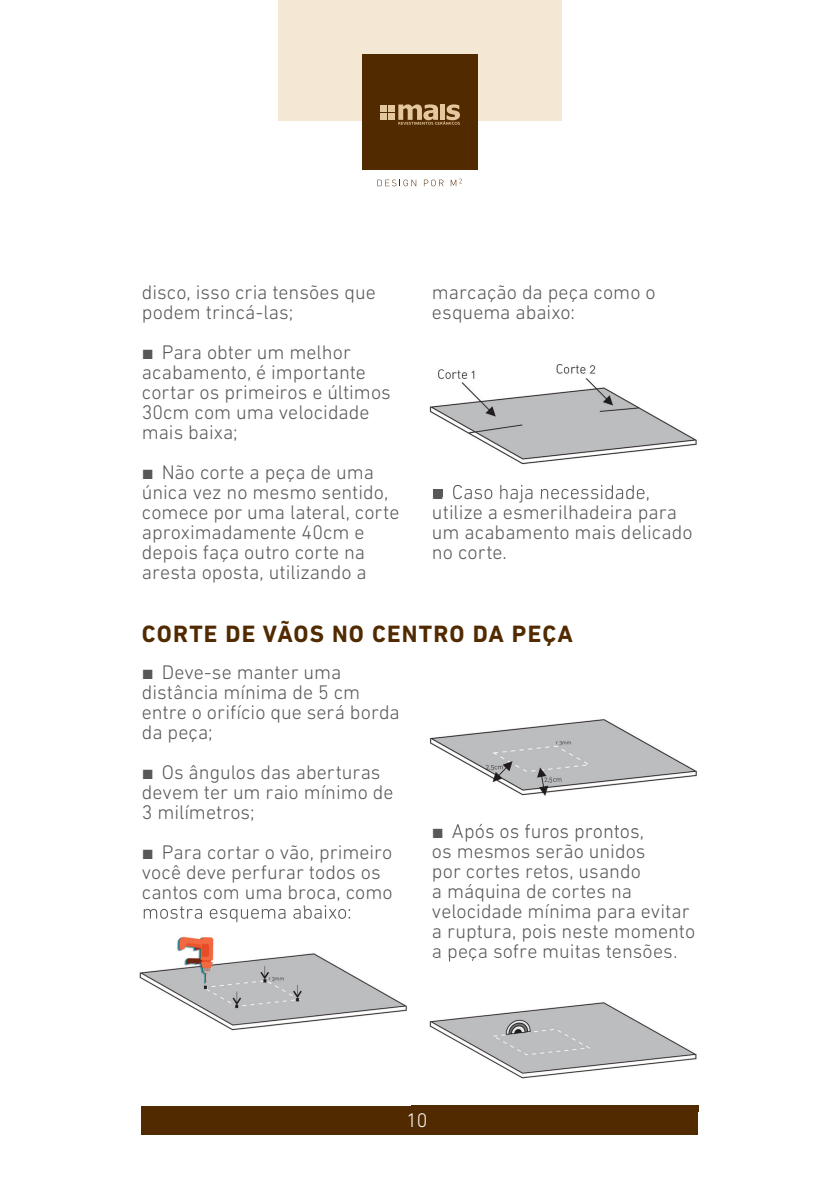
<style>
.page{position:relative;width:840px;height:1191px;background:#fff}
.page>*{position:absolute;margin:0;border:0;box-sizing:border-box;transform-origin:0 0}
.t1{font:700 24px "DIN Next LT Pro";letter-spacing:.05em;color:#512a00}
.t2{font:300 20px/20px "DIN Next LT Pro";color:#57585a}
.t3{font:300 20px "DIN Next LT Pro";color:#fff}
.s1{font-family:"Arial";font-weight:900}
</style>
<div class="page">
<div style="left:278px;top:0;width:283px;height:120px;background:#f4e7d4"></div>
<div style="left:142px;top:1106px;width:555px;height:28px;background:#512a00"></div>
<div style="left:362px;top:54px;width:115px;height:116px;background:#512a00"></div>
<div style="left:380px;top:113px;width:7px;height:7px;background:#e4c79e"></div>
<div style="left:380px;top:104px;width:7px;height:7px;background:#e4c79e"></div>
<div style="left:388px;top:113px;width:7px;height:7px;background:#e4c79e"></div>
<div style="left:388px;top:104px;width:7px;height:7px;background:#e4c79e"></div>
<svg style="left:398px;top:104px;width:61px;height:21px"></svg>
<svg style="left:377px;top:180px;width:39px;height:6px"></svg>
<svg style="left:423px;top:180px;width:20px;height:6px"></svg>
<svg style="left:450px;top:179px;width:11px;height:7px"></svg>
<img style="left:139px;top:909px;width:268px;height:122px">
<img style="left:144px;top:908px;width:206px;height:14px">
<img style="left:411px;top:957px;width:288px;height:154px">
<img style="left:411px;top:1106px;width:286px;height:5px">
<img style="left:433px;top:957px;width:242px;height:4px">
<img style="left:411px;top:957px;width:14px;height:106px">
<img style="left:429px;top:719px;width:268px;height:105px">
<img style="left:456px;top:824px;width:161px;height:4px">
<img style="left:429px;top:364px;width:268px;height:133px">
<svg style="left:433px;top:489px;width:9px;height:8px"></svg>
<img style="left:453px;top:485px;width:196px;height:12px">
<p class="t2" style="left:142px;top:281px;width:235px">disco, isso cria tensões que podem trincá-las;</p>
<p class="t2" style="left:142px;top:341px;width:250px"><span class="s1">■</span> Para obter um melhor acabamento, é importante cortar os primeiros e últimos<br>30cm com uma velocidade mais baixa;</p>
<p class="t2" style="left:142px;top:461px;width:259px"><span class="s1">■</span> Não corte a peça de uma única vez no mesmo sentido, comece por uma lateral, corte aproximadamente 40cm e depois faça outro corte na aresta oposta, utilizando a</p>
<p class="t2" style="left:432px;top:281px;width:225px">marcação da peça como o esquema abaixo:</p>
<p class="t2" style="left:432px;top:481px;width:262px"><span class="s1">■</span> Caso haja necessidade, utilize a esmerilhadeira para um acabamento mais delicado no corte.</p>
<p class="t1" style="left:142px;top:619px;width:432px">CORTE DE VÃOS NO CENTRO DA PEÇA</p>
<p class="t2" style="left:142px;top:661px;width:259px"><span class="s1">■</span> Deve-se manter uma distância mínima de 5 cm entre o orifício que será borda da peça;</p>
<p class="t2" style="left:142px;top:761px;width:253px"><span class="s1">■</span> Os ângulos das aberturas devem ter um raio mínimo de<br>3 milímetros;</p>
<p class="t2" style="left:142px;top:841px;width:252px"><span class="s1">■</span> Para cortar o vão, primeiro você deve perfurar todos os cantos com uma broca, como</p>
<p class="t2" style="left:432px;top:820px;width:264px"><span class="s1">■</span> Após os furos prontos,<br>os mesmos serão unidos<br>por cortes retos, usando<br>a máquina de cortes na velocidade mínima para evitar a ruptura, pois neste momento a peça sofre muitas tensões.</p>
<p class="t3" style="left:406px;top:1108px;width:23px">10</p>
</div>
